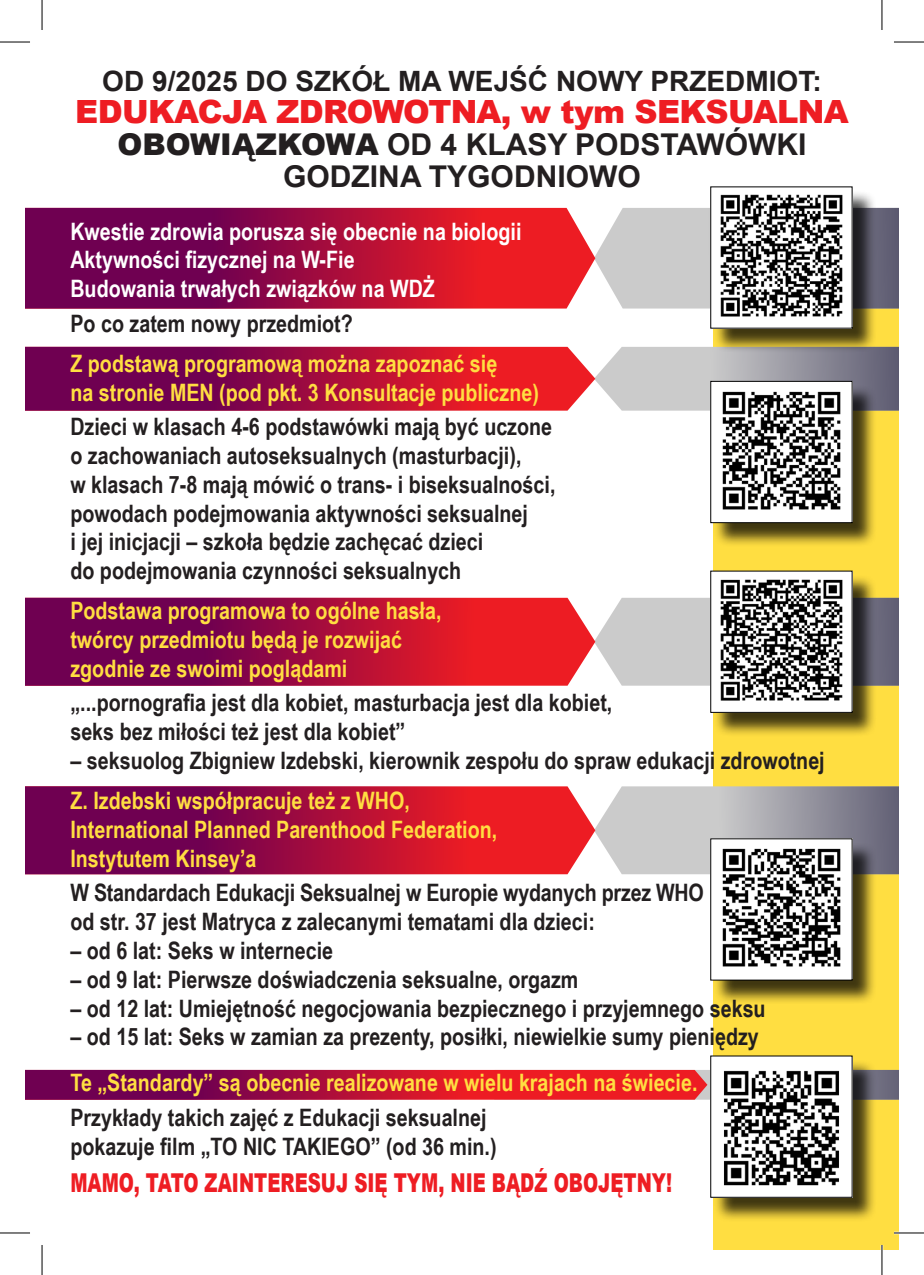
<style>
.page{position:relative;width:924px;height:1275px;background:#fff}
.page>*{position:absolute;margin:0;border:0;box-sizing:border-box;transform-origin:0 0}
.t1{font:900 32px "Arial";letter-spacing:-.02em;color:#ee1d23}
.t2{font:700 30px "Arial";color:#231f20}
.t3{font:700 28px "Arial";color:#231f20}
.t4{font:900 26px "Arial";color:#ee1d23;scale:.7 1}
.t5{font:700 24px "Arial Narrow";color:#231f20}
.t6{font:700 24px "Arial Narrow";color:#ffde41}
.t7{font:700 24px "Arial Narrow";color:#fff}
.s1{font-weight:900}
</style>
<div class="page">
<div style="left:712px;top:218px;width:186px;height:1032px;background:#ffde41"></div>
<svg style="left:595px;top:208px;width:303px;height:100px;background:#bebdc1"></svg>
<svg style="left:595px;top:598px;width:303px;height:87px;background:#bebec1"></svg>
<svg style="left:595px;top:786px;width:303px;height:88px;background:#c0bfc2"></svg>
<svg style="left:25px;top:208px;width:570px;height:100px;background:#a61141"></svg>
<svg style="left:25px;top:347px;width:873px;height:64px;background:#ab345b"></svg>
<svg style="left:25px;top:598px;width:570px;height:87px;background:#a71040"></svg>
<svg style="left:25px;top:786px;width:570px;height:88px;background:#a81140"></svg>
<svg style="left:25px;top:1070px;width:873px;height:29px;background:#b1143b"></svg>
<div style="left:713px;top:190px;width:163px;height:1032px;background:#000;opacity:.75"></div>
<img style="left:712px;top:190px;width:138px;height:136px">
<img style="left:712px;top:383px;width:138px;height:138px">
<div style="left:710px;top:381px;width:142px;height:142px;border:1px solid #000"></div>
<img style="left:712px;top:573px;width:138px;height:137px">
<img style="left:712px;top:840px;width:138px;height:138px">
<img style="left:712px;top:1057px;width:138px;height:138px">
<hr style="left:893px;top:1231px;width:30px;height:3px;background:#fff">
<hr style="left:880px;top:1245px;width:2px;height:30px;background:#fff">
<hr style="left:0;top:42px;width:30px;height:1px;background:#000">
<hr style="left:893px;top:42px;width:30px;height:1px;background:#000">
<hr style="left:0;top:1232px;width:30px;height:1px;background:#000">
<hr style="left:893px;top:1232px;width:30px;height:1px;background:#000">
<hr style="left:42px;top:0;width:1px;height:30px;background:#000">
<hr style="left:42px;top:1245px;width:1px;height:30px;background:#000">
<hr style="left:881px;top:0;width:1px;height:30px;background:#000">
<hr style="left:881px;top:1245px;width:1px;height:30px;background:#000">
<p class="t3" style="left:102px;top:61px;width:720px">OD 9/2025 DO SZKÓŁ MA WEJŚĆ NOWY PRZEDMIOT:</p>
<p class="t1" style="left:75px;top:88px;width:774px">EDUKACJA ZDROWOTNA, w tym SEKSUALNA</p>
<p class="t2" style="left:117px;top:123px;width:690px"><span class="s1">OBOWIĄZKOWA</span> OD 4 KLASY PODSTAWÓWKI</p>
<p class="t2" style="left:283px;top:155px;width:359px">GODZINA TYGODNIOWO</p>
<p class="t7" style="left:70px;top:213px;width:452px">Kwestie zdrowia porusza się obecnie na biologii</p>
<p class="t7" style="left:70px;top:242px;width:285px">Aktywności fizycznej na W-Fie</p>
<p class="t7" style="left:70px;top:271px;width:366px">Budowania trwałych związków na WDŻ</p>
<p class="t5" style="left:70px;top:305px;width:284px">Po co zatem nowy przedmiot?</p>
<p class="t6" style="left:70px;top:345px;width:428px">Z podstawą programową można zapoznać się</p>
<p class="t6" style="left:70px;top:374px;width:470px">na stronie MEN (pod pkt. 3 Konsultacje publiczne)</p>
<p class="t5" style="left:70px;top:408px;width:483px">Dzieci w klasach 4-6 podstawówki mają być uczone</p>
<p class="t5" style="left:70px;top:437px;width:452px">o zachowaniach autoseksualnych (masturbacji),</p>
<p class="t5" style="left:70px;top:466px;width:486px">w klasach 7-8 mają mówić o trans- i biseksualności,</p>
<p class="t5" style="left:70px;top:495px;width:459px">powodach podejmowania aktywności seksualnej</p>
<p class="t5" style="left:70px;top:524px;width:414px">i jej inicjacji – szkoła będzie zachęcać dzieci</p>
<p class="t5" style="left:70px;top:552px;width:392px">do podejmowania czynności seksualnych</p>
<p class="t6" style="left:70px;top:593px;width:372px">Podstawa programowa to ogólne hasła,</p>
<p class="t6" style="left:70px;top:621px;width:333px">twórcy przedmiotu będą je rozwijać</p>
<p class="t6" style="left:70px;top:650px;width:278px">zgodnie ze swoimi poglądami</p>
<p class="t5" style="left:70px;top:685px;width:543px">„...pornografia jest dla kobiet, masturbacja jest dla kobiet,</p>
<p class="t5" style="left:70px;top:713px;width:336px">seks bez miłości też jest dla kobiet”</p>
<p class="t5" style="left:70px;top:742px;width:755px">– seksuolog Zbigniew Izdebski, kierownik zespołu do spraw edukacji zdrowotnej</p>
<p class="t6" style="left:70px;top:782px;width:341px">Z. Izdebski współpracuje też z WHO,</p>
<p class="t6" style="left:70px;top:811px;width:428px">International Planned Parenthood Federation,</p>
<p class="t6" style="left:70px;top:840px;width:187px">Instytutem Kinsey’a</p>
<p class="t5" style="left:70px;top:874px;width:634px">W Standardach Edukacji Seksualnej w Europie wydanych przez WHO</p>
<p class="t5" style="left:70px;top:903px;width:525px">od str. 37 jest Matryca z zalecanymi tematami dla dzieci:</p>
<p class="t5" style="left:70px;top:932px;width:264px">– od 6 lat: Seks w internecie</p>
<p class="t5" style="left:70px;top:961px;width:509px">– od 9 lat: Pierwsze doświadczenia seksualne, orgazm</p>
<p class="t5" style="left:70px;top:990px;width:696px">– od 12 lat: Umiejętność negocjowania bezpiecznego i przyjemnego seksu</p>
<p class="t5" style="left:70px;top:1018px;width:689px">– od 15 lat: Seks w zamian za prezenty, posiłki, niewielkie sumy pieniędzy</p>
<p class="t6" style="left:70px;top:1064px;width:628px">Te „Standardy” są obecnie realizowane w wielu krajach na świecie.</p>
<p class="t5" style="left:70px;top:1099px;width:417px">Przykłady takich zajęć z Edukacji seksualnej</p>
<p class="t5" style="left:70px;top:1127px;width:427px">pokazuje film „TO NIC TAKIEGO” (od 36 min.)</p>
<p class="t4" style="left:70px;top:1163px;width:860px">MAMO, TATO ZAINTERESUJ SIĘ TYM, NIE BĄDŹ OBOJĘTNY!</p>
</div>
